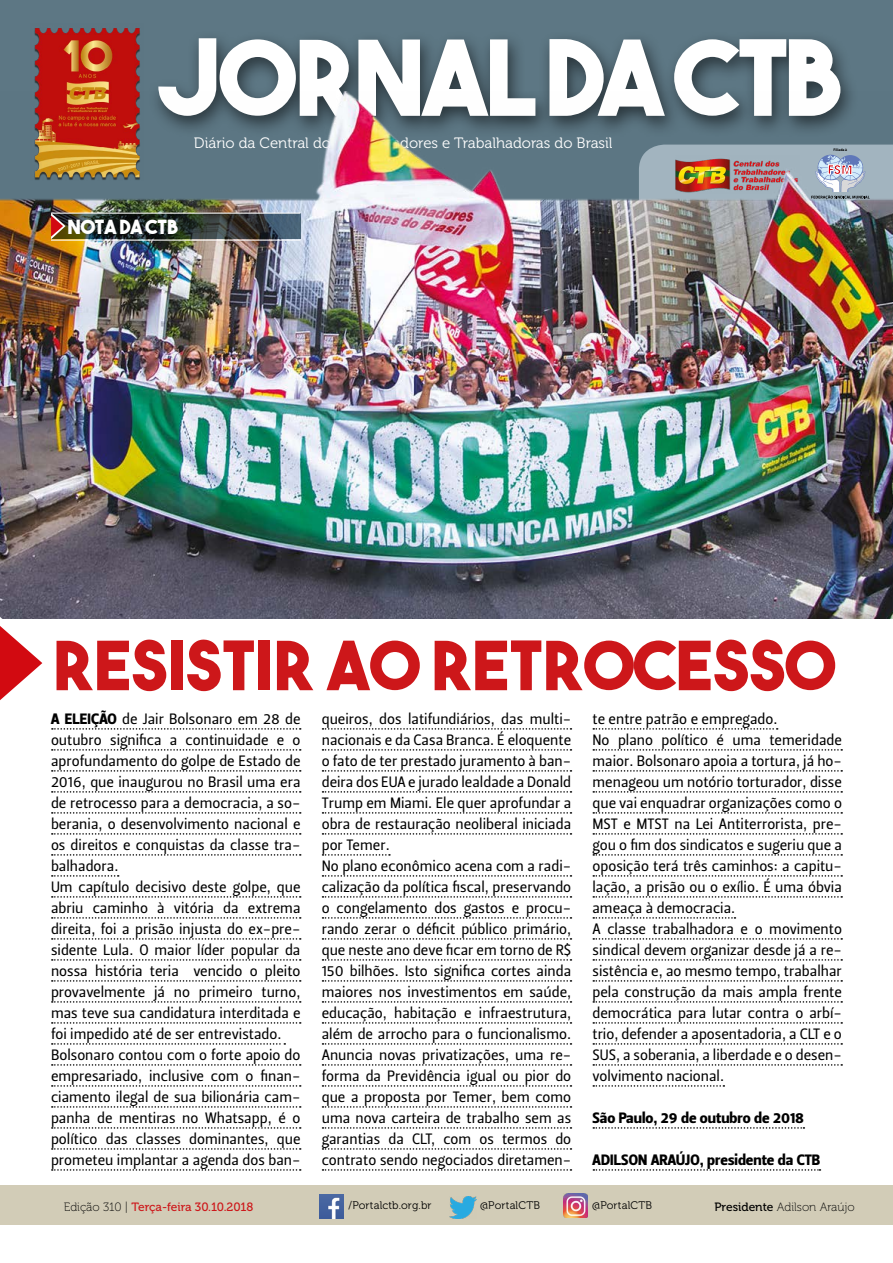
<style>
.page{position:relative;width:893px;height:1263px;background:#fff}
.page>*{position:absolute;margin:0;border:0;box-sizing:border-box;transform-origin:0 0}
.t1{font:67.5px "The Bold Font";color:#cd171a}
.t2{font:19.5px "The Bold Font";letter-spacing:-.01em;color:#fff}
.t3{font:15px/21px "Leitura Sans Grot 2";color:#000}
.t4{font:15px "Leitura Sans Grot 4";color:#000}
.t5{font:15px "Museo 300";color:#fff}
.t6{font:12px "Museo 500";letter-spacing:-.005em;color:#cd171a}
.t7{font:12px "Museo 100";color:#000}
.t8{font:10.95px "Museo 300";letter-spacing:.015em;color:#000}
.t9{font:700 3.75px "Myriad Pro";color:#000}
.s1{font-family:"Leitura Sans Grot 4"}
.s2{font-family:"Museo 100";color:#000}
.s3{font-family:"Museo 500"}
</style>
<div class="page">
<div style="left:0;top:0;width:893px;height:200px;background:#5d7784"></div>
<svg style="left:158px;top:38px;width:682px;height:53px"></svg>
<img style="left:0;top:91px;width:893px;height:528px">
<svg style="left:66px;top:214px;width:234px;height:25px;background:#2b3532"></svg>
<img style="left:31px;top:28px;width:112px;height:153px">
<div style="left:0;top:1186px;width:893px;height:39px;background:#d2ccb7"></div>
<img style="left:320px;top:1195px;width:23px;height:23px">
<img style="left:450px;top:1196px;width:27px;height:22px">
<img style="left:564px;top:1194px;width:23px;height:23px">
<svg style="left:52px;top:728px;width:249px;height:2px"></svg>
<svg style="left:52px;top:749px;width:249px;height:2px"></svg>
<svg style="left:52px;top:770px;width:249px;height:2px"></svg>
<svg style="left:52px;top:791px;width:249px;height:2px"></svg>
<svg style="left:52px;top:812px;width:249px;height:2px"></svg>
<svg style="left:52px;top:833px;width:249px;height:2px"></svg>
<svg style="left:52px;top:854px;width:249px;height:2px"></svg>
<svg style="left:52px;top:875px;width:67px;height:2px"></svg>
<svg style="left:52px;top:896px;width:249px;height:2px"></svg>
<svg style="left:52px;top:917px;width:249px;height:2px"></svg>
<svg style="left:52px;top:938px;width:249px;height:2px"></svg>
<svg style="left:52px;top:959px;width:249px;height:2px"></svg>
<svg style="left:52px;top:980px;width:249px;height:2px"></svg>
<svg style="left:52px;top:1001px;width:249px;height:2px"></svg>
<svg style="left:52px;top:1022px;width:249px;height:2px"></svg>
<svg style="left:52px;top:1043px;width:233px;height:2px"></svg>
<svg style="left:52px;top:1064px;width:249px;height:2px"></svg>
<svg style="left:52px;top:1085px;width:249px;height:2px"></svg>
<svg style="left:52px;top:1106px;width:249px;height:2px"></svg>
<svg style="left:52px;top:1127px;width:249px;height:2px"></svg>
<svg style="left:52px;top:1148px;width:249px;height:2px"></svg>
<svg style="left:52px;top:1169px;width:249px;height:2px"></svg>
<svg style="left:322px;top:728px;width:249px;height:2px"></svg>
<svg style="left:322px;top:749px;width:249px;height:2px"></svg>
<svg style="left:322px;top:770px;width:249px;height:2px"></svg>
<svg style="left:322px;top:791px;width:249px;height:2px"></svg>
<svg style="left:322px;top:812px;width:249px;height:2px"></svg>
<svg style="left:322px;top:833px;width:249px;height:2px"></svg>
<svg style="left:322px;top:854px;width:68px;height:2px"></svg>
<svg style="left:322px;top:875px;width:249px;height:2px"></svg>
<svg style="left:322px;top:896px;width:249px;height:2px"></svg>
<svg style="left:322px;top:917px;width:249px;height:2px"></svg>
<svg style="left:322px;top:938px;width:249px;height:2px"></svg>
<svg style="left:322px;top:959px;width:249px;height:2px"></svg>
<svg style="left:322px;top:980px;width:249px;height:2px"></svg>
<svg style="left:322px;top:1001px;width:249px;height:2px"></svg>
<svg style="left:322px;top:1022px;width:249px;height:2px"></svg>
<svg style="left:322px;top:1043px;width:249px;height:2px"></svg>
<svg style="left:322px;top:1064px;width:249px;height:2px"></svg>
<svg style="left:322px;top:1085px;width:249px;height:2px"></svg>
<svg style="left:322px;top:1106px;width:249px;height:2px"></svg>
<svg style="left:322px;top:1127px;width:249px;height:2px"></svg>
<svg style="left:322px;top:1148px;width:249px;height:2px"></svg>
<svg style="left:322px;top:1169px;width:249px;height:2px"></svg>
<svg style="left:593px;top:728px;width:185px;height:2px"></svg>
<svg style="left:593px;top:749px;width:249px;height:2px"></svg>
<svg style="left:593px;top:770px;width:249px;height:2px"></svg>
<svg style="left:593px;top:791px;width:249px;height:2px"></svg>
<svg style="left:593px;top:812px;width:249px;height:2px"></svg>
<svg style="left:593px;top:833px;width:249px;height:2px"></svg>
<svg style="left:593px;top:854px;width:249px;height:2px"></svg>
<svg style="left:593px;top:875px;width:249px;height:2px"></svg>
<svg style="left:593px;top:896px;width:249px;height:2px"></svg>
<svg style="left:593px;top:917px;width:142px;height:2px"></svg>
<svg style="left:593px;top:938px;width:249px;height:2px"></svg>
<svg style="left:593px;top:959px;width:249px;height:2px"></svg>
<svg style="left:593px;top:980px;width:249px;height:2px"></svg>
<svg style="left:593px;top:1001px;width:249px;height:2px"></svg>
<svg style="left:593px;top:1022px;width:249px;height:2px"></svg>
<svg style="left:593px;top:1043px;width:249px;height:2px"></svg>
<svg style="left:593px;top:1064px;width:249px;height:2px"></svg>
<svg style="left:593px;top:1085px;width:131px;height:2px"></svg>
<svg style="left:593px;top:1127px;width:211px;height:2px"></svg>
<svg style="left:593px;top:1169px;width:227px;height:2px"></svg>
<hr style="left:51px;top:240px;width:249px;height:1px;background:#fff">
<hr style="left:51px;top:213px;width:249px;height:1px;background:#fff">
<svg style="left:51px;top:213px;width:15px;height:26px"></svg>
<svg style="left:0;top:617px;width:51px;height:83px"></svg>
<p class="t5" style="left:194px;top:135px;width:420px">Diário da Central dos Trabalhadores e Trabalhadoras do Brasil</p>
<h2 class="t2" style="left:68px;top:215px;width:112px">NOTA DA CTB</h2>
<p class="t9" style="left:833px;top:148px;width:15px">Filiada à</p>
<h1 class="t1" style="left:53px;top:623px;width:783px">RESISTIR AO RETROCESSO</h1>
<p class="t3" style="left:51px;top:708px;width:251px"><span class="s1">A ELEIÇÃO</span> de Jair Bolsonaro em 28 de outubro significa a continuidade e o aprofundamento do golpe de Estado de 2016, que inaugurou no Brasil uma era de retrocesso para a democracia, a so&shy;berania, o desenvolvimento nacional e os direitos e conquistas da classe tra&shy;balhadora.<br>Um capítulo decisivo deste golpe, que abriu caminho à vitória da extrema direita, foi a prisão injusta do ex-pre&shy;sidente Lula. O maior líder popular da nossa história teria vencido o pleito provavelmente já no primeiro turno, mas teve sua candidatura interditada e foi impedido até de ser entrevistado.<br>Bolsonaro contou com o forte apoio do empresariado, inclusive com o finan&shy;ciamento ilegal de sua bilionária cam&shy;panha de mentiras no Whatsapp, é o político das classes dominantes, que prometeu implantar a agenda dos ban-</p>
<p class="t3" style="left:322px;top:708px;width:251px">queiros, dos latifundiários, das multi&shy;nacionais e da Casa Branca. É eloquente o fato de ter prestado juramento à ban&shy;deira dos EUA e jurado lealdade a Donald Trump em Miami. Ele quer aprofundar a obra de restauração neoliberal iniciada por Temer.<br>No plano econômico acena com a radi&shy;calização da política fiscal, preservando o congelamento dos gastos e procu&shy;rando zerar o déficit público primário, que neste ano deve ficar em torno de R$ 150 bilhões. Isto significa cortes ainda maiores nos investimentos em saúde, educação, habitação e infraestrutura, além de arrocho para o funcionalismo.<br>Anuncia novas privatizações, uma re&shy;forma da Previdência igual ou pior do que a proposta por Temer, bem como uma nova carteira de trabalho sem as garantias da CLT, com os termos do contrato sendo negociados diretamen-</p>
<p class="t3" style="left:592px;top:708px;width:251px">te entre patrão e empregado.<br>No plano político é uma temeridade maior. Bolsonaro apoia a tortura, já ho&shy;menageou um notório torturador, disse que vai enquadrar organizações como o MST e MTST na Lei Antiterrorista, pre&shy;gou o fim dos sindicatos e sugeriu que a oposição terá três caminhos: a capitu&shy;lação, a prisão ou o exílio. É uma óbvia ameaça à democracia.<br>A classe trabalhadora e o movimento sindical devem organizar desde já a re&shy;sistência e, ao mesmo tempo, trabalhar pela construção da mais ampla frente democrática para lutar contra o arbí&shy;trio, defender a aposentadoria, a CLT e o SUS, a soberania, a liberdade e o desen&shy;volvimento nacional.</p>
<p class="t4" style="left:592px;top:1109px;width:213px">São Paulo, 29 de outubro de 2018</p>
<p class="t4" style="left:593px;top:1151px;width:229px">ADILSON ARAÚJO, presidente da CTB</p>
<p class="t6" style="left:64px;top:1200px;width:191px"><span class="s2">Edição 310 |</span> Terça-feira 30.10.2018</p>
<p class="t8" style="left:348px;top:1199px;width:85px">/Portalctb.org.br</p>
<p class="t8" style="left:480px;top:1199px;width:61px">@PortalCTB</p>
<p class="t8" style="left:592px;top:1199px;width:61px">@PortalCTB</p>
<p class="t7" style="left:714px;top:1200px;width:142px"><span class="s3">Presidente</span> Adilson Araújo</p>
</div>
